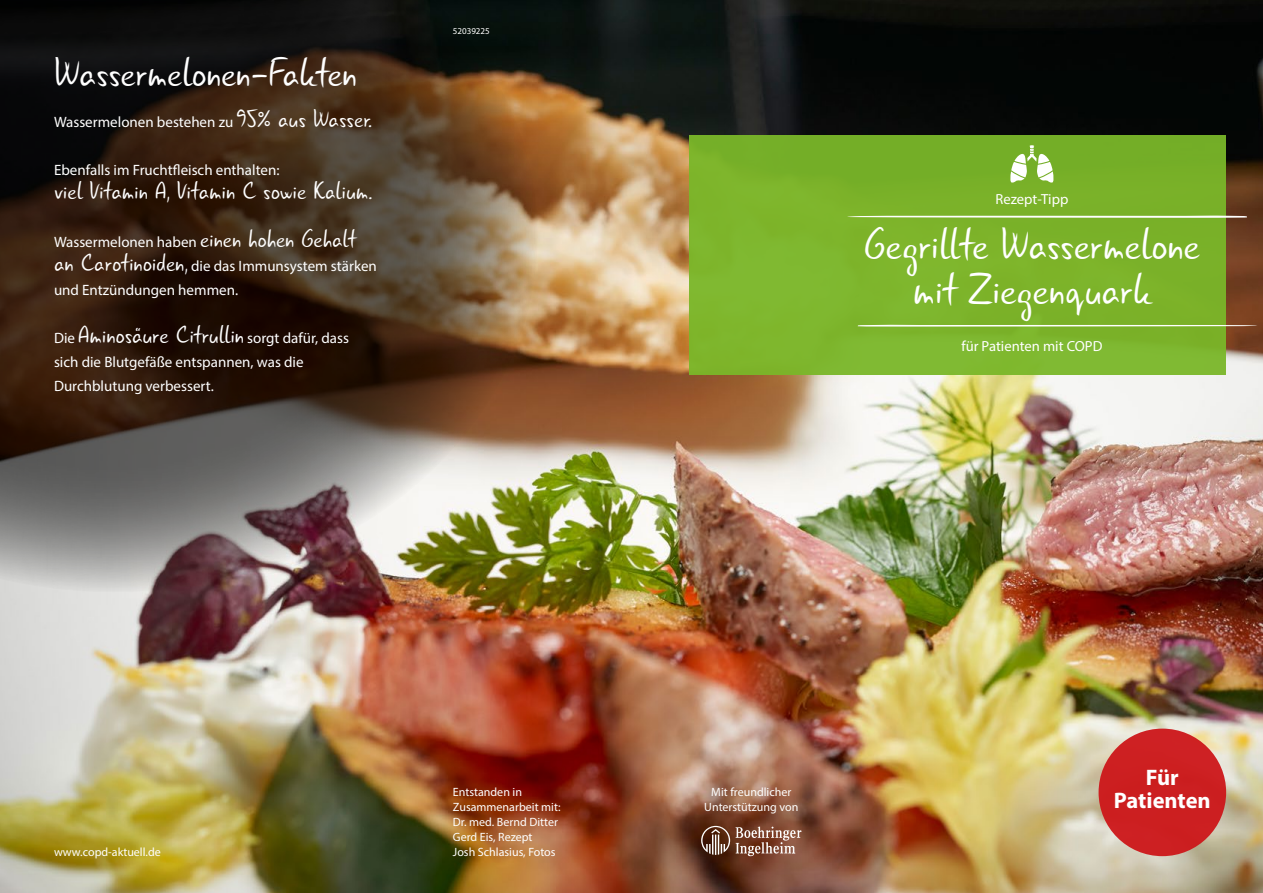
<style>
.page{position:relative;width:1263px;height:893px;background:#fff}
.page>*{position:absolute;margin:0;border:0;box-sizing:border-box;transform-origin:0 0}
.t1{font:45px/45px "Gunny Rewritten";color:#fff;text-align:center}
.t2{font:41.25px "Gunny Rewritten";color:#fff}
.t3{font:25.5px "Gunny Rewritten";color:#fff}
.t4{font:700 22.5px/22.5px "Myriad Pro";letter-spacing:-.005em;color:#fff;text-align:center}
.t5{font:15px/24px "Myriad Pro";color:#fff}
.t6{font:14.7px "Myriad Pro";color:#fff}
.t7{font:12px/15px "Myriad Pro";color:#fff}
.t8{font:9px "Myriad Pro";color:#fff}
.s1{font-family:"Gunny Rewritten";font-size:25.5px}
.s2{font-family:"Myriad Pro";font-size:15px}
</style>
<div class="page">
<img style="left:0;top:0;width:1263px;height:893px">
<img style="left:0;top:0;width:538px;height:592px">
<svg style="left:701px;top:826px;width:29px;height:29px"></svg>
<svg style="left:736px;top:827px;width:65px;height:29px;background:#9b705f"></svg>
<div style="left:689px;top:135px;width:537px;height:240px;background:#7ab729"></div>
<svg style="left:847px;top:215px;width:400px;height:3px"></svg>
<svg style="left:858px;top:325px;width:400px;height:2px"></svg>
<div style="left:1098px;top:729px;width:128px;height:127px;background:#cc1f21;border-radius:50%"></div>
<svg style="left:1010px;top:145px;width:44px;height:38px"></svg>
<h2 class="t2" style="left:54px;top:47px;width:305px">Wassermelonen-Fakten</h2>
<p class="t5" style="left:54px;top:110px;width:320px">Wassermelonen bestehen zu <span class="s1">95% aus Wasser.</span></p>
<p class="t5" style="left:54px;top:158px;width:227px">Ebenfalls im Fruchtfleisch enthalten:</p>
<h3 class="t3" style="left:54px;top:175px;width:320px">viel Vitamin A, Vitamin C sowie Kalium.</h3>
<p class="t5" style="left:54px;top:230px;width:324px">Wassermelonen haben <span class="s1">einen hohen Gehalt an Carotinoiden,</span> die das Immunsystem stärken und Entzündungen hemmen.</p>
<h3 class="t3" style="left:54px;top:319px;width:296px"><span class="s2">Die</span> Aminosäure Citrullin <span class="s2">sorgt dafür, dass</span></h3>
<p class="t5" style="left:54px;top:350px;width:251px">sich die Blutgefäße entspannen, was die<br>Durchblutung verbessert.</p>
<p class="t8" style="left:453px;top:26px;width:38px">52039225</p>
<p class="t6" style="left:995px;top:190px;width:74px">Rezept-Tipp</p>
<h1 class="t1" style="left:864px;top:223px;width:337px">Gegrillte Wassermelone mit Ziegenquark</h1>
<p class="t6" style="left:961px;top:337px;width:143px">für Patienten mit COPD</p>
<p class="t7" style="left:54px;top:844px;width:108px">www.copd-aktuell.de</p>
<p class="t7" style="left:453px;top:784px;width:109px">Entstanden in<br>Zusammenarbeit mit:<br>Dr. med. Bernd Ditter<br>Gerd Eis, Rezept<br>Josh Schlasius, Fotos</p>
<p class="t7" style="left:704px;top:785px;width:96px;line-height:14.4px;text-align:center">Mit freundlicher<br>Unterstützung von</p>
<h3 class="t4" style="left:1114px;top:765px;width:98px">Für<br>Patienten</h3>
</div>
